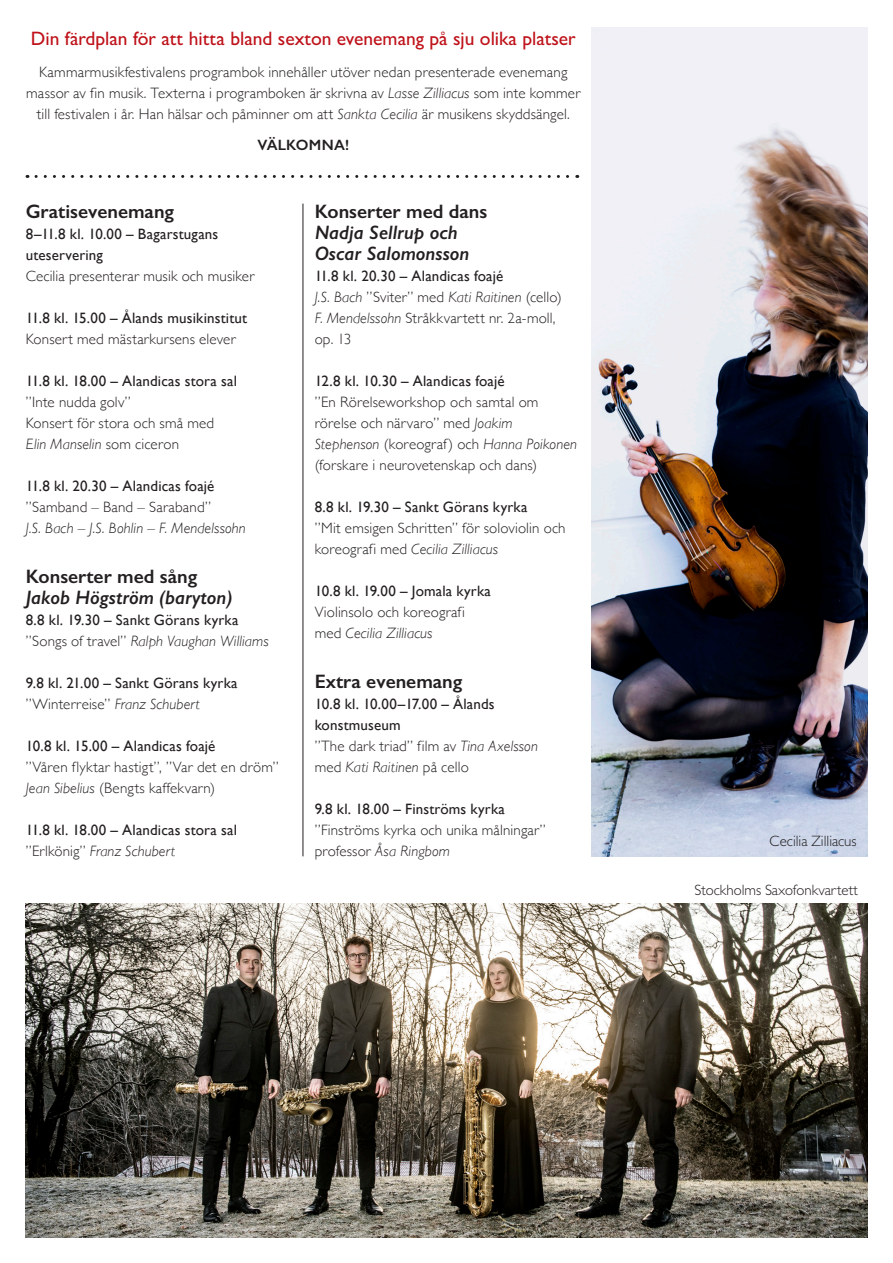
<style>
.page{position:relative;width:893px;height:1263px;background:#fff}
.page>*{position:absolute;margin:0;border:0;box-sizing:border-box;transform-origin:0 0}
.Rubrik{font:italic 600 19.5px/21px "Gill Sans";color:#231f20}
.Rubrik-2{font:500 19.5px "Gill Sans MT Pro";color:#be1119}
.Bröd1{font:600 19.5px "Gill Sans";color:#231f20}
.Rubrik-3{font:600 19.5px "Gill Sans";color:#231f20}
.Bröd1-2{font:300 15px/21px "Gill Sans";letter-spacing:.01em;color:#231f20}
.Bröd1-3{font:15px/21px "Gill Sans";letter-spacing:.01em;color:#231f20}
.Bröd1-4{font:italic 300 15px "Gill Sans";letter-spacing:.01em;color:#231f20}
.bildtext{font:300 15px "Gill Sans MT Pro";color:#231f20}
.Bröd1-5{font:600 15px "Gill Sans";letter-spacing:.015em;color:#231f20}
.s1{font-style:italic}
.s2{font-style:normal}
</style>
<div class="page">
<hr style="left:303px;top:204px;width:1px;height:652px;background:#231f20">
<svg style="left:36px;top:175px;width:542px;height:3px"></svg>
<img style="left:591px;top:28px;width:276px;height:828px">
<img style="left:26px;top:903px;width:841px;height:334px">
<p class="Rubrik-2" style="left:31px;top:27px;width:546px">Din färdplan för att hitta bland sexton evenemang på sju olika platser</p>
<p class="Bröd1-2" style="left:26px;top:61px;width:556px;text-align:center">Kammarmusikfestivalens programbok innehåller utöver nedan presenterade evenemang massor av fin musik. Texterna i programboken är skrivna av <span class="s1">Lasse Zilliacus</span> som inte kommer till festivalen i år. Han hälsar och påminner om att <span class="s1">Sankta Cecilia</span> är musikens skyddsängel.</p>
<p class="Bröd1-5" style="left:257px;top:136px;width:93px">VÄLKOMNA!</p>
<p class="Bröd1" style="left:26px;top:199px;width:150px">Gratisevenemang</p>
<p class="Bröd1-3" style="left:26px;top:223px;width:194px">8–11.8 kl. 10.00 – Bagarstugans uteservering</p>
<p class="Bröd1-2" style="left:26px;top:265px;width:230px">Cecilia presenterar musik och musiker</p>
<p class="Bröd1-3" style="left:26px;top:307px;width:223px">11.8 kl. 15.00 – Ålands musikinstitut</p>
<p class="Bröd1-2" style="left:26px;top:328px;width:211px">Konsert med mästarkursens elever</p>
<p class="Bröd1-3" style="left:26px;top:370px;width:213px">11.8 kl. 18.00 – Alandicas stora sal</p>
<p class="Bröd1-2" style="left:26px;top:391px;width:106px">”Inte nudda golv”</p>
<p class="Bröd1-2" style="left:26px;top:412px;width:190px">Konsert för stora och små med<br><span class="s1">Elin Manselin</span> som ciceron</p>
<p class="Bröd1-3" style="left:26px;top:475px;width:190px">11.8 kl. 20.30 – Alandicas foajé</p>
<p class="Bröd1-2" style="left:26px;top:496px;width:187px">”Samband – Band – Saraband”</p>
<p class="Bröd1-4" style="left:26px;top:519px;width:222px">J.S. Bach – J.S. Bohlin – F. Mendelssohn</p>
<p class="Rubrik" style="left:26px;top:566px;width:208px"><span class="s2">Konserter med sång<br></span>Jakob Högström (baryton)</p>
<p class="Bröd1-3" style="left:26px;top:610px;width:214px">8.8 kl. 19.30 – Sankt Görans kyrka</p>
<p class="Bröd1-4" style="left:26px;top:633px;width:244px"><span class="s2">”Songs of travel”</span> Ralph Vaughan Williams</p>
<p class="Bröd1-3" style="left:26px;top:673px;width:213px">9.8 kl. 21.00 – Sankt Görans kyrka</p>
<p class="Bröd1-2" style="left:26px;top:693px;width:175px">”Winterreise” <span class="s1">Franz Schubert</span></p>
<p class="Bröd1-3" style="left:26px;top:736px;width:191px">10.8 kl. 15.00 – Alandicas foajé</p>
<p class="Bröd1-2" style="left:26px;top:756px;width:255px">”Våren flyktar hastigt”, ”Var det en dröm”</p>
<p class="Bröd1-2" style="left:26px;top:777px;width:191px"><span class="s1">Jean Sibelius</span> (Bengts kaffekvarn)</p>
<p class="Bröd1-3" style="left:26px;top:820px;width:213px">11.8 kl. 18.00 – Alandicas stora sal</p>
<p class="Bröd1-4" style="left:26px;top:843px;width:151px"><span class="s2">”Erlkönig”</span> Franz Schubert</p>
<p class="Rubrik" style="left:315px;top:200px;width:174px"><span class="s2">Konserter med dans<br></span>Nadja Sellrup och<br>Oscar Salomonsson</p>
<p class="Bröd1-3" style="left:315px;top:265px;width:190px">11.8 kl. 20.30 – Alandicas foajé</p>
<p class="Bröd1-4" style="left:315px;top:288px;width:249px">J.S. Bach <span class="s2">”Sviter” med</span> Kati Raitinen <span class="s2">(cello)</span></p>
<p class="Bröd1-2" style="left:315px;top:307px;width:242px"><span class="s1">F. Mendelssohn</span> Stråkkvartett nr. 2a-moll, op. 13</p>
<p class="Bröd1-3" style="left:315px;top:370px;width:191px">12.8 kl. 10.30 – Alandicas foajé</p>
<p class="Bröd1-2" style="left:315px;top:391px;width:264px">”En Rörelseworkshop och samtal om rörelse och närvaro” med <span class="s1">Joakim Stephenson</span> (koreograf) och <span class="s1">Hanna Poikonen </span>(forskare i neurovetenskap och dans)</p>
<p class="Bröd1-3" style="left:315px;top:496px;width:214px">8.8 kl. 19.30 – Sankt Görans kyrka</p>
<p class="Bröd1-2" style="left:315px;top:517px;width:252px">”Mit emsigen Schritten” för soloviolin och koreografi med <span class="s1">Cecilia Zilliacus</span></p>
<p class="Bröd1-3" style="left:315px;top:580px;width:178px">10.8 kl. 19.00 – Jomala kyrka</p>
<p class="Bröd1-2" style="left:315px;top:601px;width:152px">Violinsolo och koreografi med <span class="s1">Cecilia Zilliacus</span></p>
<p class="Rubrik-3" style="left:315px;top:670px;width:149px">Extra evenemang</p>
<p class="Bröd1-3" style="left:315px;top:694px;width:182px">10.8 kl. 10.00–17.00 – Ålands konstmuseum</p>
<p class="Bröd1-2" style="left:315px;top:735px;width:225px">”The dark triad” film av <span class="s1">Tina Axelsson </span>med <span class="s1">Kati Raitinen</span> på cello</p>
<p class="Bröd1-3" style="left:315px;top:799px;width:192px">9.8 kl. 18.00 – Finströms kyrka</p>
<p class="Bröd1-2" style="left:315px;top:819px;width:232px">”Finströms kyrka och unika målningar” professor <span class="s1">Åsa Ringbom</span></p>
<p class="bildtext" style="left:769px;top:832px;width:89px">Cecilia Zilliacus</p>
<p class="bildtext" style="left:694px;top:880px;width:165px">Stockholms Saxofonkvartett</p>
</div>
